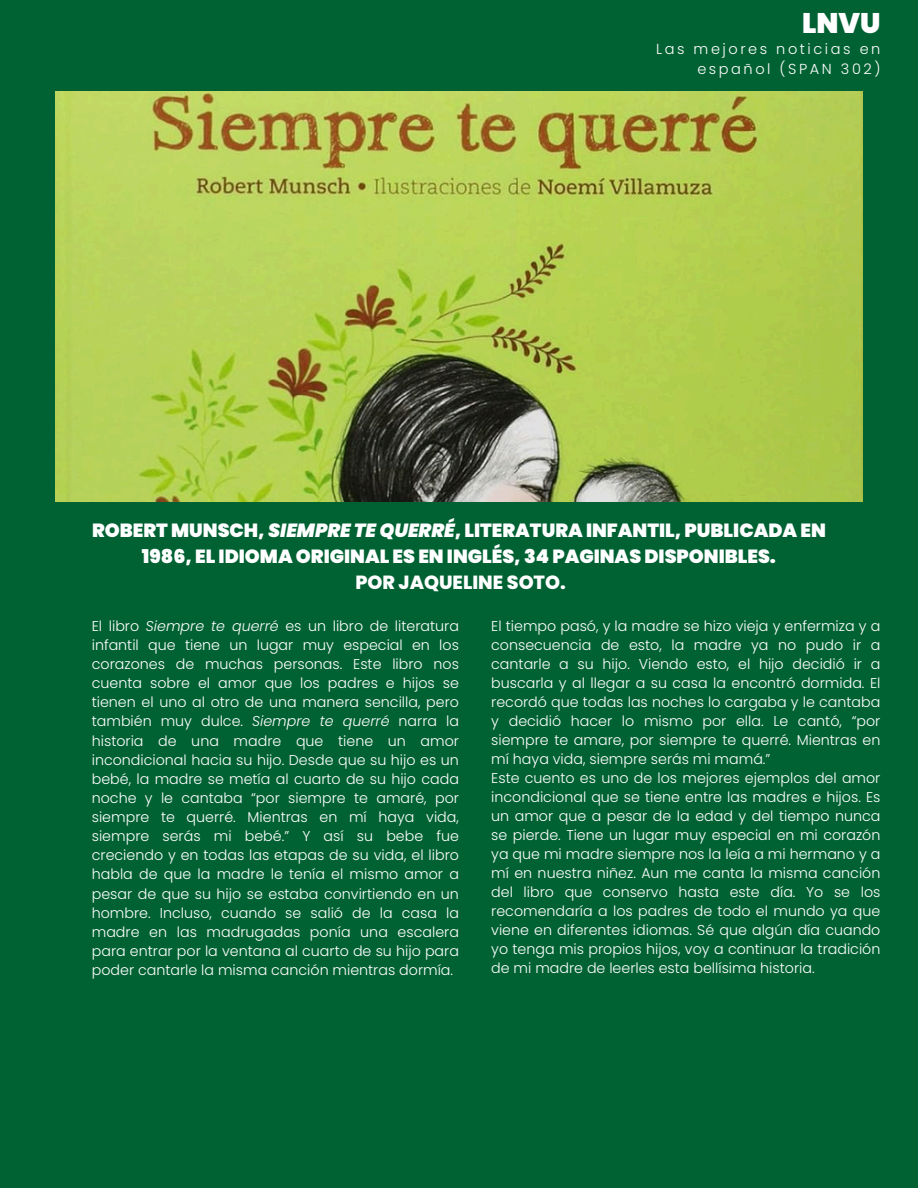
<style>
.page{position:relative;width:918px;height:1188px;background:#006233}
.page>*{position:absolute;margin:0;border:0;box-sizing:border-box;transform-origin:0 0}
.t1{font:900 28.35px "Poppins";color:#fff}
.t2{font:900 19.05px/25.8px "Poppins";color:#fff;text-align:center}
.t3{font:300 14.55px/20px "Poppins";letter-spacing:.175em;color:#fff;text-align:right}
.t4{font:300 14.25px/19.2px "Poppins";color:#fff;text-align:justify}
.s1{font-style:italic}
.s2{font-weight:800}
</style>
<div class="page">
<img style="left:55px;top:92px;width:808px;height:409px">
<h1 class="t1" style="left:802px;top:4px;width:80px">LNVU</h1>
<p class="t3" style="left:656px;top:39px;width:226px">Las mejores noticias en español (SPAN 302)</p>
<p class="t2" style="left:92px;top:518px;width:735px">ROBERT MUNSCH, <span class="s1">SIEMPRE TE QUERRÉ</span>, LITERATURA INFANTIL, PUBLICADA EN<br>1986, EL IDIOMA ORIGINAL ES EN INGLÉS, 34 PAGINAS DISPONIBLES.<br><span class="s2">POR JAQUELINE SOTO.</span></p>
<p class="t4" style="left:491px;top:617px;width:391px">El tiempo pasó, y la madre se hizo vieja y enfermiza y a consecuencia de esto, la madre ya no pudo ir a cantarle a su hijo. Viendo esto, el hijo decidió ir a buscarla y al llegar a su casa la encontró dormida. El recordó que todas las noches lo cargaba y le cantaba y decidió hacer lo mismo por ella. Le cantó, “por siempre te amare, por siempre te querré. Mientras en mí haya vida, siempre serás mi mamá.”</p>
<p class="t4" style="left:491px;top:769px;width:391px">Este cuento es uno de los mejores ejemplos del amor incondicional que se tiene entre las madres e hijos. Es un amor que a pesar de la edad y del tiempo nunca se pierde. Tiene un lugar muy especial en mi corazón ya que mi madre siempre nos la leía a mi hermano y a mí en nuestra niñez. Aun me canta la misma canción del libro que conservo hasta este día. Yo se los recomendaría a los padres de todo el mundo ya que viene en diferentes idiomas. Sé que algún día cuando yo tenga mis propios hijos, voy a continuar la tradición de mi madre de leerles esta bellísima historia.</p>
<h2 class="t4" style="left:92px;top:616px;width:369px">El libro <span class="s1">Siempre te querré</span> es un libro de literatura infantil que tiene un lugar muy especial en los corazones de muchas personas. Este libro nos cuenta sobre el amor que los padres e hijos se tienen el uno al otro de una manera sencilla, pero también muy dulce. <span class="s1">Siempre te querré</span> narra la historia de una madre que tiene un amor incondicional hacia su hijo. Desde que su hijo es un bebé, la madre se metía al cuarto de su hijo cada noche y le cantaba “por siempre te amaré, por siempre te querré. Mientras en mí haya vida, siempre serás mi bebé.” Y así su bebe fue creciendo y en todas las etapas de su vida, el libro habla de que la madre le tenía el mismo amor a pesar de que su hijo se estaba convirtiendo en un hombre. Incluso, cuando se salió de la casa la madre en las madrugadas ponía una escalera para entrar por la ventana al cuarto de su hijo para poder cantarle la misma canción mientras dormía.</h2>
</div>
